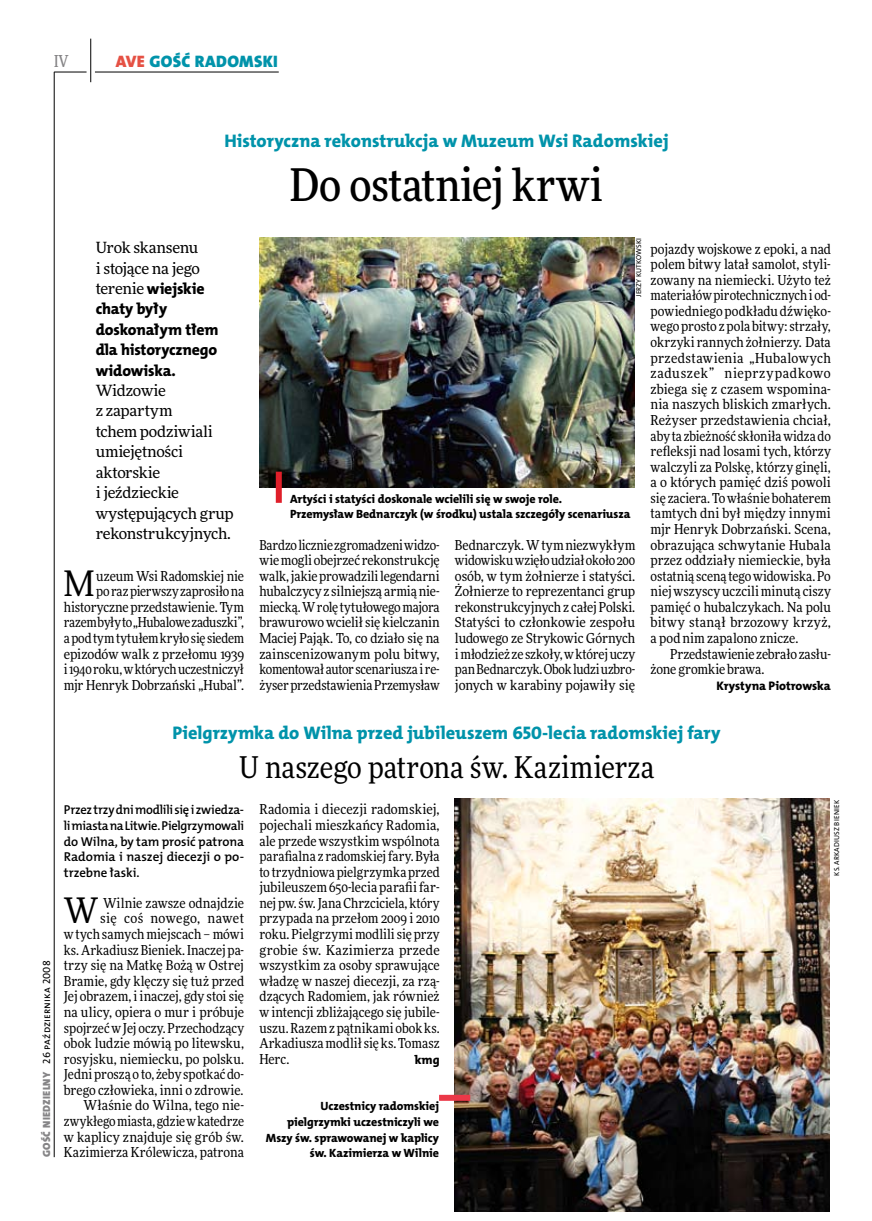
<style>
.page{position:relative;width:872px;height:1221px;background:#fff}
.page>*{position:absolute;margin:0;border:0;box-sizing:border-box;transform-origin:0 0}
.t1{font:500 45px "Freeday Narrow";letter-spacing:-.005em;color:#000}
.t2{font:35.25px "Freeday Narrow News";color:#000}
.t3{font:30px "Freeday Narrow News";color:#000}
.t4{font:18.3px "The Mix HP8 Ex Bld";color:#0093aa}
.t5{font:16.65px "The Mix HP9 Blk";letter-spacing:.02em;color:#0093aa}
.t6{font:500 16.5px "Freeday Narrow";color:#858486;scale:.9 1}
.t7{font:15.75px/20.4px "The Mix HP8 Ex Bld";letter-spacing:-.005em;color:#000}
.t8{font:15.45px/20.4px "Freeday News";letter-spacing:-.02em;color:#000}
.t9{font:13.8px/15.6px "Freeday Narrow News";color:#000;text-align:justify}
.t10{font:12.9px/15.6px "The Mix HP6 Se Bld";letter-spacing:-.005em;color:#000;text-align:justify}
.t11{font:12.45px "The Mix HP8 Ex Bld";letter-spacing:.01em;color:#000}
.t12{font:12px/15.6px "The Mix HP8 Ex Bld";letter-spacing:-.005em;color:#000;text-align:right}
.t13{font:10.5px "The Mix HP5 Plain";letter-spacing:.01em;color:#000}
.t14{font:7.2px "The Mix HP5 Plain";letter-spacing:.025em;color:#000}
.s1{color:#e55144}
.s2{font-family:"Freeday News";font-size:15.45px}
.s3{font-family:"The Mix HP9 Blk";color:#858486}
</style>
<div class="page">
<hr style="left:54px;top:72px;width:1px;height:1085px;background:#000">
<hr style="left:90px;top:39px;width:1px;height:43px;background:#000">
<hr style="left:54px;top:72px;width:33px;height:1px;background:#000">
<hr style="left:95px;top:72px;width:184px;height:1px;background:#000">
<img style="left:454px;top:798px;width:375px;height:413px">
<div style="left:439px;top:1094px;width:31px;height:6px;background:#eb3848"></div>
<img style="left:259px;top:238px;width:375px;height:249px">
<div style="left:276px;top:471px;width:6px;height:32px;background:#df1f2a"></div>
<p class="t6" style="left:54px;top:50px;width:17px">IV</p>
<p class="t5" style="left:116px;top:50px;width:164px"><span class="s1">AVE</span> GOŚĆ RADOMSKI</p>
<h3 class="t4" style="left:224px;top:129px;width:446px">Historyczna rekonstrukcja w Muzeum Wsi Radomskiej</h3>
<h1 class="t1" style="left:290px;top:157px;width:315px">Do ostatniej krwi</h1>
<p class="t8" style="left:96px;top:237px;width:106px">Urok skansenu i stojące na jego</p>
<p class="t7" style="left:96px;top:278px;width:123px"><span class="s2">terenie</span> wiejskie chaty były doskonałym tłem dla historycznego widowiska.</p>
<p class="t8" style="left:96px;top:380px;width:140px">Widzowie<br>z zapartym<br>tchem podziwiali umiejętności aktorskie<br>i jeździeckie występujących grup rekonstrukcyjnych.</p>
<p class="t9" style="left:64px;top:568px;width:182px;text-align:right">uzeum Wsi Radomskiej nie<br>po raz pierwszy zaprosiło na historyczne przedstawienie. Tym razem były to „Hubalowe zaduszki”, apod tym tytułem kryło się siedem epizodów walk z przełomu 1939 i1940 roku, wktórych uczestniczył mjr Henryk Dobrzański „Hubal”.</p>
<h2 class="t2" style="left:64px;top:562px;width:32px">M</h2>
<p class="t14" style="left:634px;top:297px;width:60px;rotate:-90deg">Jerzy Kutkowski</p>
<p class="t12" style="left:290px;top:491px;width:342px;text-align:left">Artyści i statyści doskonale wcielili się w swoje role.<br>Przemysław Bednarczyk (w środku) ustala szczegóły scenariusza</p>
<p class="t9" style="left:259px;top:536px;width:182px">Bardzo licznie zgromadzeni widzo&shy;wie mogli obejrzeć rekonstrukcję walk, jakie prowadzili legendarni hubalczycy z silniejszą armią nie&shy;miecką. Wrolę tytułowego majora brawurowo wcielił się kielczanin Maciej Pająk. To, co działo się na zainscenizowanym polu bitwy, komentował autor scenariusza i re&shy;żyser przedstawienia Przemysław</p>
<p class="t9" style="left:455px;top:536px;width:182px">Bednarczyk. Wtym niezwykłym widowisku wzięło udział około 200 osób, w tym żołnierze i statyści.<br>Żołnierze to reprezentanci grup rekonstrukcyjnych z całej Polski.<br>Statyści to członkowie zespołu ludowego ze Strykowic Górnych imłodzież ze szkoły, wktórej uczy pan Bednarczyk. Obok ludzi uzbro&shy;jonych w karabiny pojawiły się</p>
<p class="t9" style="left:650px;top:241px;width:182px">pojazdy wojskowe z epoki, a nad polem bitwy latał samolot, styli&shy;zowany na niemiecki. Użyto też materiałów pirotechnicznych i od&shy;powiedniego podkładu dźwięko&shy;wego prosto z pola bitwy: strzały, okrzyki rannych żołnierzy. Data przedstawienia „Hubalowych zaduszek” nieprzypadkowo zbiega się z czasem wspomina&shy;nia naszych bliskich zmarłych.<br>Reżyser przedstawienia chciał, aby ta zbieżność skłoniła widza do refleksji nad losami tych, którzy walczyli za Polskę, którzy ginęli, a o których pamięć dziś powoli się zaciera. To właśnie bohaterem tamtych dni był między innymi mjr Henryk Dobrzański. Scena, obrazująca schwytanie Hubala przez oddziały niemieckie, była ostatnią sceną tego widowiska. Po niej wszyscy uczcili minutą ciszy pamięć o hubalczykach. Na polu bitwy stanął brzozowy krzyż, a pod nim zapalono znicze.</p>
<p class="t9" style="left:650px;top:645px;width:182px;text-indent:20px">Przedstawienie zebrało zasłu&shy;żone gromkie brawa.</p>
<p class="t11" style="left:716px;top:677px;width:116px">Krystyna Piotrowska</p>
<p class="t13" style="left:40px;top:1156px;width:198px;rotate:-90deg"><span class="s3">GOŚĆ NIEDZIELNY</span> 26 października 2008</p>
<h3 class="t4" style="left:172px;top:720px;width:550px">Pielgrzymka do Wilna przed jubileuszem 650-lecia radomskiej fary</h3>
<h3 class="t3" style="left:239px;top:748px;width:417px">U naszego patrona św. Kazimierza</h3>
<p class="t10" style="left:64px;top:802px;width:182px">Przez trzy dni modlili się izwiedza&shy;li miasta na Litwie. Pielgrzymowali do Wilna, by tam prosić patrona Radomia i naszej diecezji o po&shy;trzebne łaski.</p>
<h2 class="t2" style="left:64px;top:889px;width:36px">W</h2>
<p class="t9" style="left:64px;top:895px;width:182px;text-align:right">Wilnie zawsze odnajdzie<br>się coś nowego, nawet<br>w tych samych miejscach – mówi ks. Arkadiusz Bieniek. Inaczej pa&shy;trzy się na Matkę Bożą w Ostrej<br>Bramie, gdy klęczy się tuż przed<br>Jej obrazem, i inaczej, gdy stoi się na ulicy, opiera o mur i próbuje spojrzeć wJej oczy. Przechodzący obok ludzie mówią po litewsku, rosyjsku, niemiecku, po polsku.<br>Jedni proszą o to, żeby spotkać do&shy;brego człowieka, inni o zdrowie.<br>Właśnie do Wilna, tego nie&shy;zwykłego miasta, gdzie wkatedrze w kaplicy znajduje się grób św.<br>Kazimierza Królewicza, patrona</p>
<p class="t9" style="left:259px;top:801px;width:182px">Radomia i diecezji radomskiej, pojechali mieszkańcy Radomia, ale przede wszystkim wspólnota parafialna z radomskiej fary. Była to trzydniowa pielgrzymka przed jubileuszem 650-lecia parafii far&shy;nej pw. św. Jana Chrzciciela, który przypada na przełom 2009 i 2010 roku. Pielgrzymi modlili się przy grobie św. Kazimierza przede wszystkim za osoby sprawujące władzę w naszej diecezji, za rzą&shy;dzących Radomiem, jak również w intencji zbliżającego się jubile&shy;uszu. Razem z pątnikami obok ks.<br>Arkadiusza modlił się ks. Tomasz Herc.</p>
<p class="t11" style="left:415px;top:1051px;width:26px">kmg</p>
<p class="t12" style="left:266px;top:1098px;width:175px">Uczestnicy radomskiej pielgrzymki uczestniczyli we<br>Mszy św. sprawowanej w kaplicy św. Kazimierza w Wilnie</p>
<p class="t14" style="left:832px;top:875px;width:77px;rotate:-90deg">ks. Arkadiusz Bieniek</p>
</div>
